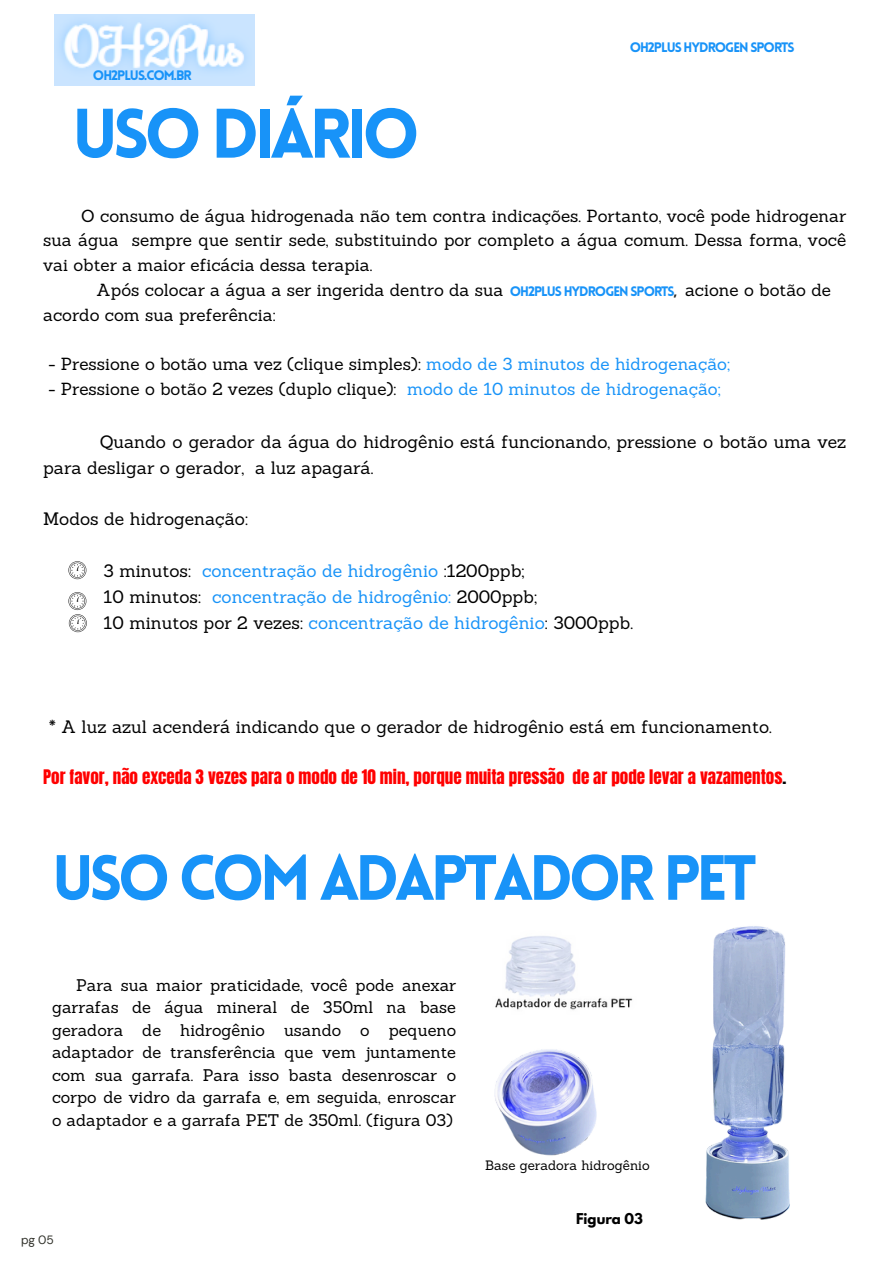
<style>
.page{position:relative;width:894px;height:1264px;background:#fff}
.page>*{position:absolute;margin:0;border:0;box-sizing:border-box;transform-origin:0 0}
.t1{font:900 68.4px "Lovelo";letter-spacing:-.075em;color:#1893f8}
.t2{font:900 62.4px "Lovelo";letter-spacing:-.075em;color:#1893f8}
.t3{font:17.55px/25.8px "Sanchez";color:#000}
.t4{font:17.55px/25.8px "Sanchez";color:#1893f8}
.t5{font:17.1px "Sanchez";color:#000}
.t6{font:17.1px "Anton";color:#f00}
.t7{font:16.35px/22.5px "Sanchez";color:#000;text-align:justify}
.t8{font:900 13.5px "Lovelo";letter-spacing:-.075em;color:#1893f8}
.t9{font:13.2px "Sanchez";color:#000}
.t10{font:700 13.2px "League Spartan";color:#000}
.t11{font:12px "DM Sans";color:#2f3029}
.s1{color:#1893f8}
.s2{color:#000}
.s3{color:#1f2122}
</style>
<div class="page">
<img style="left:705px;top:926px;width:85px;height:294px">
<img style="left:494px;top:1049px;width:103px;height:107px">
<img style="left:495px;top:936px;width:138px;height:74px">
<svg style="left:68px;top:561px;width:18px;height:18px"></svg>
<svg style="left:68px;top:592px;width:19px;height:40px"></svg>
<img style="left:55px;top:15px;width:199px;height:71px">
<p class="t8" style="left:93px;top:70px;width:100px">OH2PLUS.COM.BR</p>
<p class="t1" style="left:72px;top:106px;width:349px">USO DIÁRIO</p>
<p class="t8" style="left:629px;top:42px;width:166px">OH2PLUS HYDROGEN SPORTS</p>
<h3 class="t5" style="left:81px;top:204px;width:766px">O consumo de água hidrogenada não tem contra indicações. Portanto, você pode hidrogenar</h3>
<h3 class="t5" style="left:43px;top:229px;width:804px">sua água sempre que sentir sede, substituindo por completo a água comum. Dessa forma, você</h3>
<h3 class="t5" style="left:43px;top:254px;width:330px">vai obter a maior eficácia dessa terapia.</h3>
<h3 class="t5" style="left:97px;top:279px;width:408px">Após colocar a água a ser ingerida dentro da sua</h3>
<h3 class="t5" style="left:684px;top:279px;width:147px">acione o botão de</h3>
<h3 class="t5" style="left:43px;top:303px;width:234px">acordo com sua preferência:</h3>
<h3 class="t5" style="left:48px;top:353px;width:683px">- Pressione o botão uma vez (clique simples): <span class="s1">modo de 3 minutos de hidrogenação;</span></h3>
<h3 class="t5" style="left:48px;top:378px;width:673px">- Pressione o botão 2 vezes (duplo clique): <span class="s1">modo de 10 minutos de hidrogenação;</span></h3>
<h1 class="t3" style="left:43px;top:428px;width:804px;text-indent:57px">Quando o gerador da água do hidrogênio está funcionando, pressione o botão uma vez para desligar o gerador, a luz apagará.</h1>
<h2 class="t3" style="left:43px;top:506px;width:206px">Modos de hidrogenação:</h2>
<h2 class="t4" style="left:103px;top:558px;width:530px"><span class="s2">3 minutos:</span> concentração de hidrogênio <span class="s2">:1200ppb;<br>10 minutos:</span> concentração de hidrogênio: <span class="s2">2000ppb;<br>10 minutos por 2 vezes:</span> concentração de hidrogênio<span class="s2">: 3000ppb.</span></h2>
<h2 class="t8" style="left:509px;top:286px;width:169px">OH2PLUS HYDROGEN SPORTS<span class="s3">,</span></h2>
<h2 class="t3" style="left:49px;top:713px;width:724px">* A luz azul acenderá indicando que o gerador de hidrogênio está em funcionamento.</h2>
<h2 class="t6" style="left:43px;top:765px;width:744px">Por favor, não exceda 3 vezes para o modo de 10 min, porque muita pressão de ar pode levar a vazamentos<span class="s2">.</span></h2>
<h2 class="t2" style="left:52px;top:853px;width:706px">USO COM ADAPTADOR PET</h2>
<p class="t7" style="left:52px;top:973px;width:405px;text-indent:24px">Para sua maior praticidade, você pode anexar garrafas de água mineral de 350ml na base geradora de hidrogênio usando o pequeno adaptador de transferência que vem juntamente com sua garrafa. Para isso basta desenroscar o corpo de vidro da garrafa e, em seguida, enroscar o adaptador e a garrafa PET de 350ml. (figura 03)</p>
<h2 class="t11" style="left:21px;top:1232px;width:34px">pg 05</h2>
<p class="t9" style="left:485px;top:1157px;width:166px">Base geradora hidrogênio</p>
<p class="t10" style="left:576px;top:1212px;width:68px">Figura 03</p>
</div>
